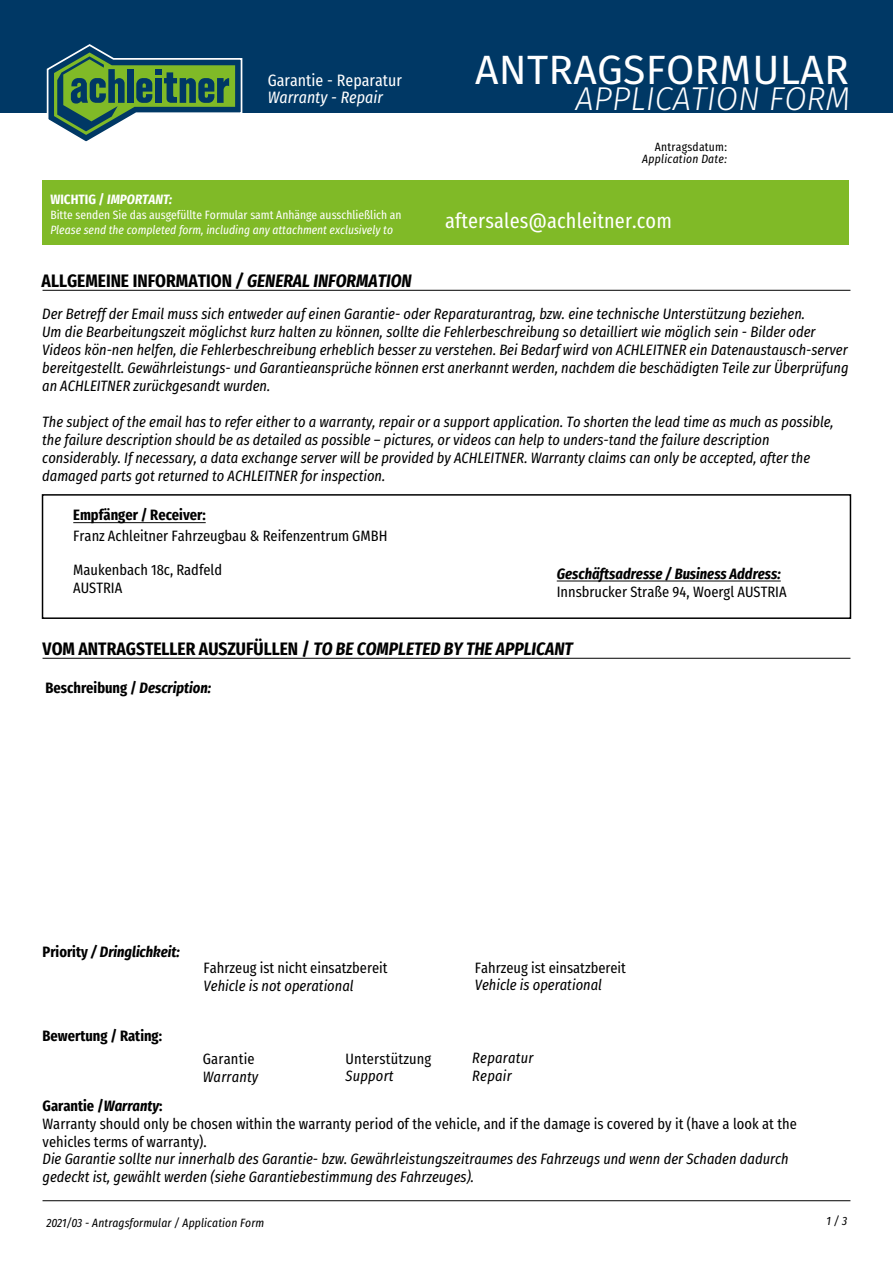
<style>
.page{position:relative;width:893px;height:1263px;background:#fff}
.page>*{position:absolute;margin:0;border:0;box-sizing:border-box;transform-origin:0 0}
.t1{font:40.95px "Fira Sans";letter-spacing:.005em;color:#fff}
.t2{font:italic 300 33px "Fira Sans";color:#fff}
.t3{font:21px "Fira Sans Condensed";letter-spacing:.005em;color:#fff}
.t4{font:700 18px "Fira Sans Condensed";color:#000}
.t5{font:16.5px "Fira Sans Condensed";color:#fff}
.t6{font:italic 16.5px "Fira Sans Condensed";color:#fff}
.t7{font:italic 15px/18px "Fira Sans Condensed";color:#000}
.t8{font:15px/18px "Fira Sans Condensed";color:#000}
.t9{font:700 15px "Fira Sans Condensed";color:#000}
.t10{font:italic 700 15px "Fira Sans Condensed";color:#000}
.t11{font:italic 700 13.5px "Fira Sans Condensed";color:#fff}
.t12{font:12px "Fira Sans Condensed";color:#fff}
.t13{font:italic 12px "Fira Sans Condensed";color:#fff}
.t14{font:italic 12px "Fira Sans Condensed";letter-spacing:.01em;color:#000}
.t15{font:12px "Fira Sans Condensed";letter-spacing:.02em;color:#000}
.s1{font-style:normal}
.s2{font-style:italic}
.s3{font-weight:700}
.s4{font-weight:700;font-style:italic}
</style>
<div class="page">
<div style="left:0;top:0;width:893px;height:113px;background:#003865"></div>
<svg style="left:47px;top:44px;width:195px;height:98px"></svg>
<hr style="left:73px;top:522px;width:133px;height:1px;background:#000">
<hr style="left:557px;top:581px;width:224px;height:1px;background:#000">
<div style="left:42px;top:180px;width:807px;height:64px;background:#80ba27"></div>
<hr style="left:43px;top:290px;width:807px;height:1px;background:#000">
<hr style="left:43px;top:658px;width:807px;height:1px;background:#000">
<hr style="left:43px;top:1200px;width:807px;height:1px;background:#000">
<div style="left:42px;top:494px;width:809px;height:125px;border:2px solid #000"></div>
<p class="t5" style="left:268px;top:65px;width:136px">Garantie - Reparatur</p>
<p class="t6" style="left:268px;top:86px;width:117px">Warranty - Repair</p>
<p class="t11" style="left:50px;top:189px;width:123px"><span class="s1">WICHTIG /</span> IMPORTANT:</p>
<p class="t12" style="left:50px;top:204px;width:353px">Bitte senden Sie das ausgefüllte Formular samt Anhänge ausschließlich an</p>
<p class="t13" style="left:50px;top:221px;width:344px">Please send the completed form, including any attachment exclusively to</p>
<p class="t4" style="left:42px;top:264px;width:372px">ALLGEMEINE INFORMATION <span class="s2">/ GENERAL INFORMATION</span></p>
<h1 class="t1" style="left:475px;top:38px;width:375px">ANTRAGSFORMULAR</h1>
<h2 class="t2" style="left:576px;top:75px;width:277px">APPLICATION FORM</h2>
<p class="t15" style="left:655px;top:135px;width:74px">Antragsdatum:</p>
<p class="t14" style="left:642px;top:150px;width:86px">Application Date:</p>
<h3 class="t3" style="left:445px;top:202px;width:228px">aftersales@achleitner.com</h3>
<p class="t7" style="left:42px;top:304px;width:808px">Der Betreff der Email muss sich entweder auf einen Garantie- oder Reparaturantrag, bzw. eine technische Unterstützung beziehen.<br>Um die Bearbeitungszeit möglichst kurz halten zu können, sollte die Fehlerbeschreibung so detailliert wie möglich sein - Bilder oder Videos kön-nen helfen, die Fehlerbeschreibung erheblich besser zu verstehen. Bei Bedarf wird von ACHLEITNER ein Datenaustausch-server bereitgestellt. Gewährleistungs- und Garantieansprüche können erst anerkannt werden, nachdem die beschädigten Teile zur Überprüfung an ACHLEITNER zurückgesandt wurden.</p>
<p class="t7" style="left:42px;top:412px;width:793px">The subject of the email has to refer either to a warranty, repair or a support application. To shorten the lead time as much as possible, the failure description should be as detailed as possible – pictures, or videos can help to unders-tand the failure description considerably. If necessary, a data exchange server will be provided by ACHLEITNER. Warranty claims can only be accepted, after the damaged parts got returned to ACHLEITNER for inspection.</p>
<p class="t9" style="left:73px;top:501px;width:134px">Empfänger / Receiver:</p>
<p class="t8" style="left:73px;top:525px;width:316px">Franz Achleitner Fahrzeugbau &amp; Reifenzentrum GMBH</p>
<p class="t8" style="left:73px;top:559px;width:150px">Maukenbach 18c, Radfeld<br>AUSTRIA</p>
<p class="t10" style="left:557px;top:563px;width:226px">Geschäftsadresse / Business Address:</p>
<p class="t8" style="left:557px;top:581px;width:231px">Innsbrucker Straße 94, Woergl AUSTRIA</p>
<p class="t4" style="left:43px;top:633px;width:532px">VOM ANTRAGSTELLER AUSZUFÜLLEN / <span class="s2">TO BE COMPLETED BY THE APPLICANT</span></p>
<p class="t9" style="left:46px;top:674px;width:167px">Beschreibung / <span class="s2">Description:</span></p>
<p class="t10" style="left:43px;top:941px;width:139px"><span class="s1">Priority</span> / Dringlichkeit:</p>
<p class="t9" style="left:43px;top:1022px;width:121px">Bewertung / Rating:</p>
<p class="t8" style="left:204px;top:957px;width:186px">Fahrzeug ist nicht einsatzbereit</p>
<p class="t7" style="left:204px;top:976px;width:152px">Vehicle is not operational</p>
<p class="t8" style="left:475px;top:957px;width:153px">Fahrzeug ist einsatzbereit</p>
<p class="t7" style="left:475px;top:976px;width:129px">Vehicle is operational</p>
<p class="t8" style="left:346px;top:1048px;width:87px">Unterstützung</p>
<p class="t7" style="left:346px;top:1067px;width:49px">Support</p>
<p class="t8" style="left:203px;top:1048px;width:53px">Garantie</p>
<p class="t7" style="left:203px;top:1068px;width:57px">Warranty</p>
<p class="t8" style="left:43px;top:1095px;width:756px"><span class="s3">Garantie /</span><span class="s4">Warranty</span><span class="s3">:<br></span>Warranty should only be chosen within the warranty period of the vehicle, and if the damage is covered by it (have a look at the vehicles terms of warranty).</p>
<p class="t7" style="left:43px;top:1150px;width:748px">Die Garantie sollte nur innerhalb des Garantie- bzw. Gewährleistungszeitraumes des Fahrzeugs und wenn der Schaden dadurch gedeckt ist, gewählt werden (siehe Garantiebestimmung des Fahrzeuges).</p>
<p class="t7" style="left:472px;top:1049px;width:63px">Reparatur<br>Repair</p>
<p class="t14" style="left:47px;top:1214px;width:219px">2021/03 - Antragsformular / Application Form</p>
<p class="t14" style="left:826px;top:1212px;width:22px">1 / 3</p>
</div>
